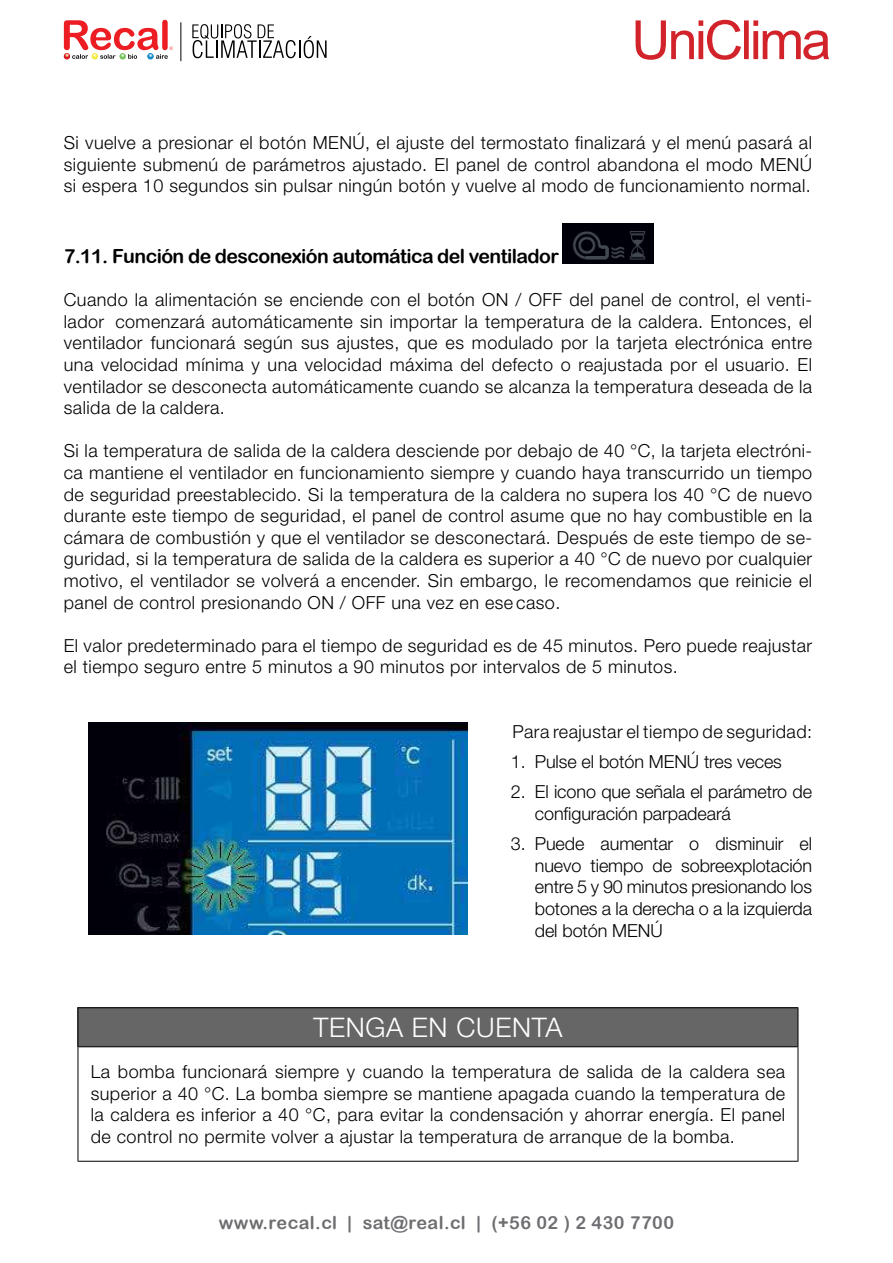
<style>
.page{position:relative;width:893px;height:1263px;background:#fff}
.page>*{position:absolute;margin:0;border:0;box-sizing:border-box;transform-origin:0 0}
.t1{font:300 27px "Helvetica Neue LT Std";letter-spacing:.025em;color:#fff}
.t2{font:19.5px "Arial Rounded MT Bold";letter-spacing:-.03em;color:#000}
.t3{font:300 18px/21.6px "Helvetica Neue LT Std";letter-spacing:.025em;color:#000;text-align:justify}
.t4{font:300 18px/21.6px "Helvetica Neue LT Std";letter-spacing:-.005em;color:#000}
.t5{font:18px "Arial Rounded MT Bold";letter-spacing:.025em;color:#6d6e71}
</style>
<div class="page">
<svg style="left:636px;top:20px;width:193px;height:40px"></svg>
<svg style="left:64px;top:20px;width:109px;height:40px"></svg>
<svg style="left:192px;top:24px;width:135px;height:34px"></svg>
<hr style="left:180px;top:22px;width:1px;height:39px;background:#000">
<img style="left:563px;top:224px;width:91px;height:39px">
<div style="left:78px;top:1008px;width:720px;height:39px;background:#666"></div>
<hr style="left:78px;top:1007px;width:720px;height:1px;background:#000">
<hr style="left:78px;top:1008px;width:1px;height:38px;background:#000">
<hr style="left:798px;top:1008px;width:1px;height:38px;background:#000">
<hr style="left:78px;top:1046px;width:720px;height:1px;background:#000">
<hr style="left:78px;top:1047px;width:1px;height:114px;background:#000">
<hr style="left:798px;top:1047px;width:1px;height:114px;background:#000">
<hr style="left:78px;top:1161px;width:720px;height:1px;background:#000">
<img style="left:89px;top:723px;width:379px;height:211px">
<p class="t3" style="left:64px;top:131px;width:750px">Si vuelve a presionar el botón MENÚ, el ajuste del termostato finalizará y el menú pasará al siguiente submenú de parámetros ajustado. El panel de control abandona el modo MENÚ si espera 10 segundos sin pulsar ningún botón y vuelve al modo de funcionamiento normal.</p>
<p class="t2" style="left:64px;top:245px;width:497px">7.11. Función de desconexión automática del ventilador</p>
<p class="t3" style="left:64px;top:289px;width:750px">Cuando la alimentación se enciende con el botón ON / OFF del panel de control, el venti&shy;lador comenzará automáticamente sin importar la temperatura de la caldera. Entonces, el ventilador funcionará según sus ajustes, que es modulado por la tarjeta electrónica entre una velocidad mínima y una velocidad máxima del defecto o reajustada por el usuario. El ventilador se desconecta automáticamente cuando se alcanza la temperatura deseada de la salida de la caldera.</p>
<p class="t3" style="left:64px;top:440px;width:750px">Si la temperatura de salida de la caldera desciende por debajo de 40 °C, la tarjeta electróni&shy;ca mantiene el ventilador en funcionamiento siempre y cuando haya transcurrido un tiempo de seguridad preestablecido. Si la temperatura de la caldera no supera los 40 °C de nuevo durante este tiempo de seguridad, el panel de control asume que no hay combustible en la cámara de combustión y que el ventilador se desconectará. Después de este tiempo de se&shy;guridad, si la temperatura de salida de la caldera es superior a 40 °C de nuevo por cualquier motivo, el ventilador se volverá a encender. Sin embargo, le recomendamos que reinicie el panel de control presionando ON / OFF una vez en ese caso.</p>
<p class="t3" style="left:64px;top:634px;width:750px">El valor predeterminado para el tiempo de seguridad es de 45 minutos. Pero puede reajustar el tiempo seguro entre 5 minutos a 90 minutos por intervalos de 5 minutos.</p>
<p class="t3" style="left:512px;top:721px;width:301px">Para reajustar el tiempo de seguridad:</p>
<p class="t4" style="left:511px;top:751px;width:273px">1. Pulse el botón MENÚ tres veces</p>
<p class="t4" style="left:535px;top:781px;width:279px;text-indent:-24px">2. El icono que señala el parámetro de configuración parpadeará</p>
<p class="t3" style="left:535px;top:832px;width:279px;text-indent:-24px">3. Puede aumentar o disminuir el nuevo tiempo de sobreexplotación entre 5 y 90 minutos presionando los botones a la derecha o a la izquierda del botón MENÚ</p>
<h1 class="t1" style="left:313px;top:1011px;width:251px">TENGA EN CUENTA</h1>
<p class="t3" style="left:91px;top:1060px;width:696px">La bomba funcionará siempre y cuando la temperatura de salida de la caldera sea superior a 40 °C. La bomba siempre se mantiene apagada cuando la temperatura de la caldera es inferior a 40 °C, para evitar la condensación y ahorrar energía. El panel de control no permite volver a ajustar la temperatura de arranque de la bomba.</p>
<p class="t5" style="left:219px;top:1212px;width:457px">www.recal.cl | sat@real.cl | (+56 02 ) 2 430 7700</p>
</div>
